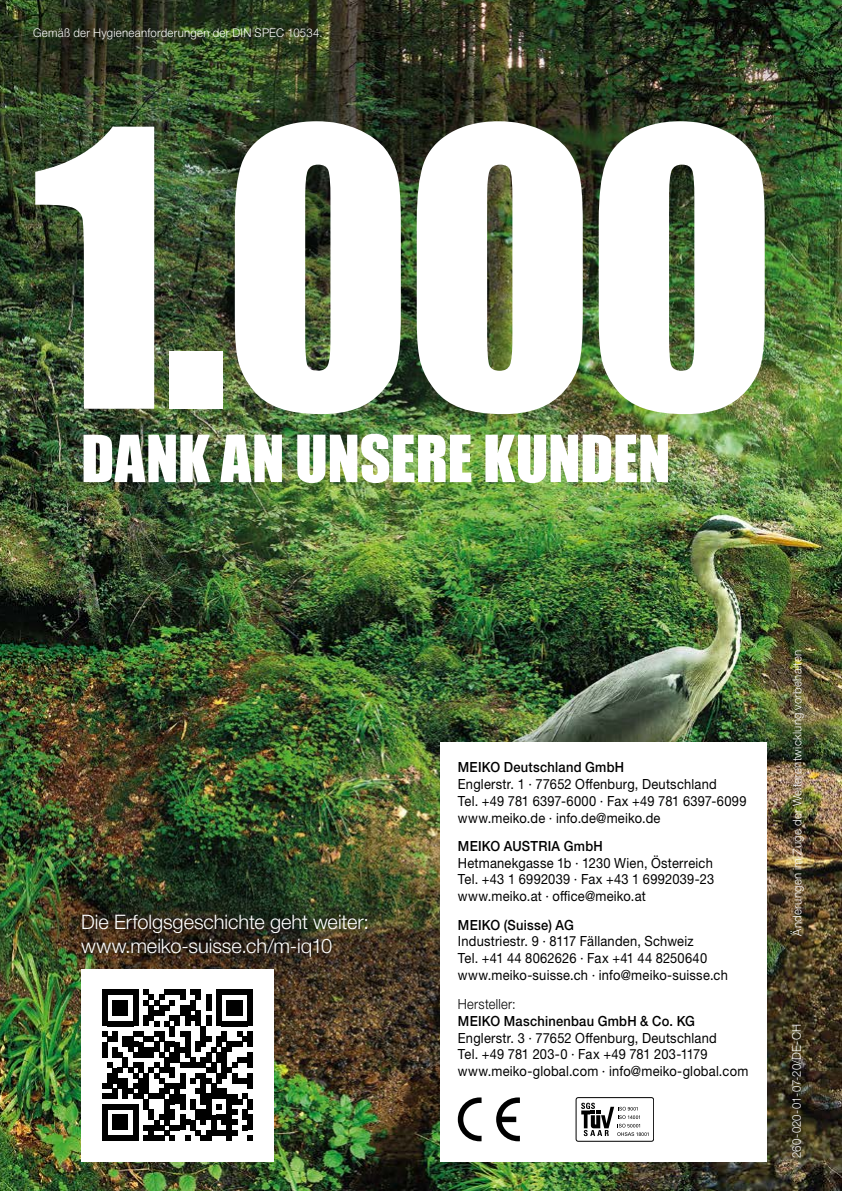
<style>
.page{position:relative;width:842px;height:1191px;background:#fff}
.page>*{position:absolute;margin:0;border:0;box-sizing:border-box;transform-origin:0 0}
.t1{font:356.8px "Impact";color:#fff}
.t2{font:60px "Impact";letter-spacing:-.005em;color:#fff}
.t3{font:300 20px/24px "Helvetica Neue LTW1 G";letter-spacing:-.005em;color:#fff}
.t4{font:14px/16.8px "Helvetica Neue LTW1 G";letter-spacing:.02em;color:#000;scale:.92 1}
.t5{font:500 14px "Helvetica Neue LTW1 G";letter-spacing:.02em;color:#000;scale:.92 1}
.t6{font:300 14px "Helvetica Neue LTW1 G";letter-spacing:.02em;color:#000;scale:.92 1}
.t7{font:300 12px "Helvetica Neue LTW1 G";letter-spacing:.025em;color:#fff;scale:.95 1}
.t8{font:300 12px "Helvetica Neue LTW1 G";letter-spacing:.005em;color:#fff;scale:.95 1}
</style>
<div class="page">
<img style="left:0;top:0;width:842px;height:1191px">
<div style="left:778px;top:638px;width:37px;height:531px;background:#000;opacity:.75"></div>
<div style="left:441px;top:742px;width:325px;height:419px;background:#fff"></div>
<svg style="left:458px;top:1097px;width:24px;height:44px"></svg>
<svg style="left:496px;top:1097px;width:24px;height:44px"></svg>
<div style="left:576px;top:1097px;width:78px;height:44px;border:1px solid #000;border-radius:2px"></div>
<svg style="left:581px;top:1102px;width:67px;height:34px"></svg>
<div style="left:77px;top:909px;width:294px;height:51px;background:#000;opacity:.75"></div>
<div style="left:81px;top:968px;width:193px;height:193px;background:#fff"></div>
<svg style="left:102px;top:989px;width:151px;height:151px"></svg>
<p class="t7" style="left:33px;top:26px;width:306px">Gemäß der Hygieneanforderungen der DIN SPEC 10534.</p>
<h1 class="t1" style="left:33px;top:-8px;width:746px">1.000</h1>
<h2 class="t2" style="left:81px;top:412px;width:591px">DANK AN UNSERE KUNDEN</h2>
<h3 class="t3" style="left:81px;top:909px;width:289px">Die Erfolgsgeschichte geht weiter: www.meiko-suisse.ch/m-iq10</h3>
<p class="t5" style="left:458px;top:758px;width:182px">MEIKO Deutschland GmbH</p>
<p class="t4" style="left:458px;top:775px;width:315px">Englerstr. 1 · 77652 Offenburg, Deutschland<br>Tel. +49 781 6397-6000 · Fax +49 781 6397-6099 www.meiko.de · info.de@meiko.de</p>
<p class="t5" style="left:458px;top:837px;width:159px">MEIKO AUSTRIA GmbH</p>
<p class="t4" style="left:458px;top:854px;width:280px;text-align:justify">Hetmanekgasse 1b · 1230 Wien, Österreich Tel. +43 1 6992039 · Fax +43 1 6992039-23 www.meiko.at · office@meiko.at</p>
<p class="t5" style="left:458px;top:916px;width:127px">MEIKO (Suisse) AG</p>
<p class="t4" style="left:458px;top:933px;width:295px">Industriestr. 9 · 8117 Fällanden, Schweiz<br>Tel. +41 44 8062626 · Fax +41 44 8250640 www.meiko-suisse.ch · info@meiko-suisse.ch</p>
<p class="t6" style="left:458px;top:995px;width:64px">Hersteller:</p>
<p class="t5" style="left:458px;top:1012px;width:259px">MEIKO Maschinenbau GmbH &amp; Co. KG</p>
<p class="t4" style="left:458px;top:1029px;width:317px">Englerstr. 3 · 77652 Offenburg, Deutschland<br>Tel. +49 781 203-0 · Fax +49 781 203-1179 www.meiko-global.com · info@meiko-global.com</p>
<p class="t7" style="left:790px;top:935px;width:302px;rotate:-90deg">Änderungen im Zuge der Weiterentwicklung vorbehalten</p>
<p class="t8" style="left:789px;top:1158px;width:142px;rotate:-90deg">260-020-01-07-20/DE-CH</p>
</div>
